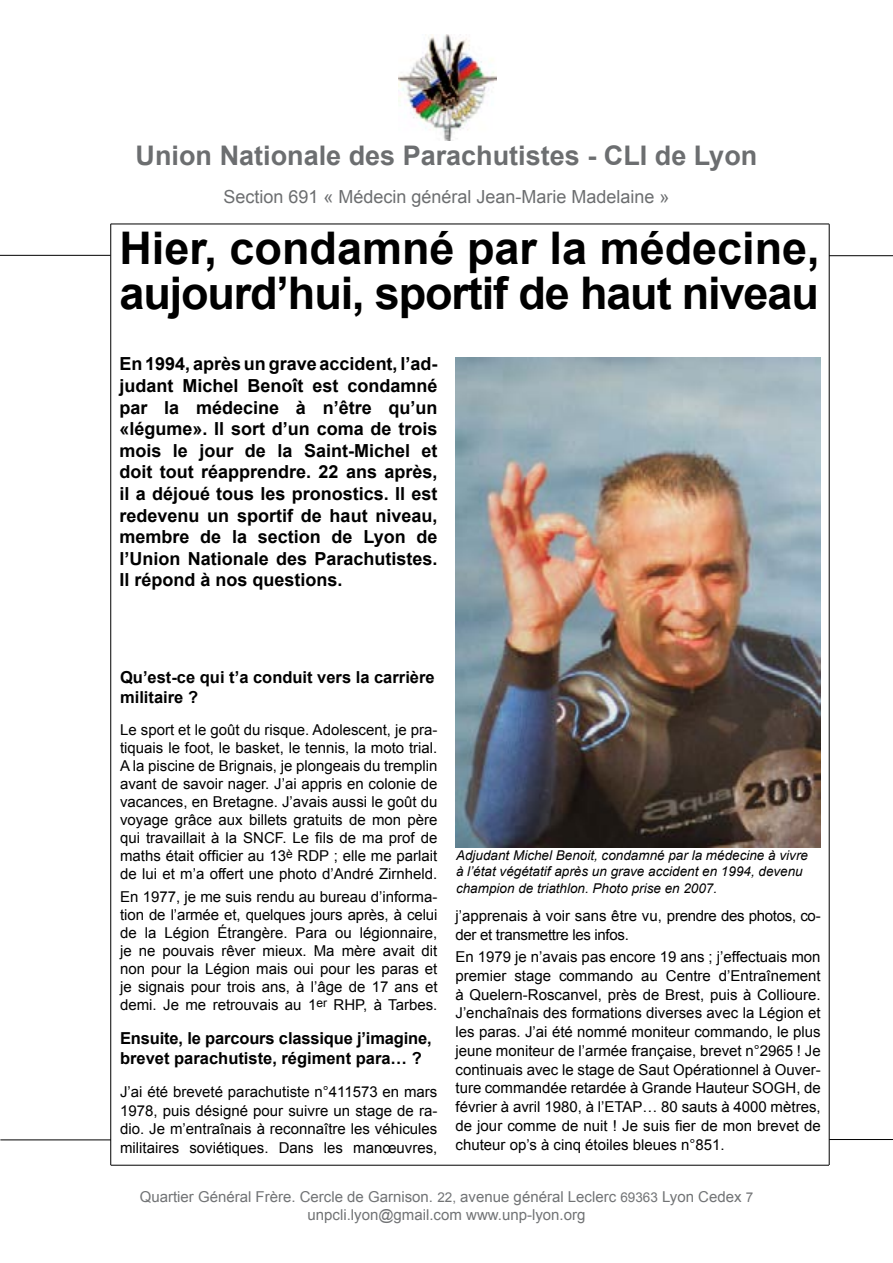
<style>
.page{position:relative;width:893px;height:1263px;background:#fff}
.page>*{position:absolute;margin:0;border:0;box-sizing:border-box;transform-origin:0 0}
.t1{font:700 45px/45px "Arial";letter-spacing:-.025em;color:#000}
.t2{font:700 27px "Arial";color:#6c6e70}
.t3{font:700 18px/21.6px "Arial";color:#000;text-align:justify}
.t4{font:18px "Arial";color:#6c6e70}
.t5{font:700 16.5px/19.8px "Arial";color:#000}
.t6{font:15px/18px "Arial";color:#000;text-align:justify}
.t7{font:15px/18px "Arial";color:#717375;text-align:center}
.t8{font:15px/18.8px "Arial";letter-spacing:-.02em;color:#000}
.t9{font:italic 13.5px/16.2px "Arial";color:#000}
.s1{font-size:13.5px}
</style>
<div class="page">
<img style="left:399px;top:34px;width:98px;height:106px">
<hr style="left:0;top:255px;width:111px;height:1px;background:#000">
<hr style="left:0;top:1140px;width:111px;height:1px;background:#000">
<hr style="left:111px;top:224px;width:718px;height:1px;background:#000">
<hr style="left:110px;top:224px;width:1px;height:941px;background:#000">
<hr style="left:111px;top:1165px;width:718px;height:1px;background:#000">
<hr style="left:829px;top:224px;width:1px;height:941px;background:#000">
<hr style="left:829px;top:255px;width:64px;height:1px;background:#000">
<hr style="left:829px;top:1139px;width:64px;height:1px;background:#000">
<img style="left:455px;top:357px;width:365px;height:490px">
<h2 class="t2" style="left:136px;top:138px;width:623px">Union Nationale des Parachutistes - CLI de Lyon</h2>
<p class="t4" style="left:223px;top:185px;width:448px">Section 691 « Médecin général Jean-Marie Madelaine »</p>
<h1 class="t1" style="left:119px;top:227px;width:702px">Hier, condamné par la médecine, aujourd’hui, sportif de haut niveau</h1>
<p class="t3" style="left:119px;top:354px;width:320px">En 1994, après un grave accident, l’ad&shy;judant Michel Benoît est condamné par la médecine à n’être qu’un «légume». Il sort d’un coma de trois mois le jour de la Saint-Michel et doit tout réapprendre. 22 ans après, il a déjoué tous les pronostics. Il est redevenu un sportif de haut niveau, membre de la section de Lyon de l’Union Nationale des Parachutistes.<br>Il répond à nos questions.</p>
<p class="t5" style="left:120px;top:668px;width:316px">Qu’est-ce qui t’a conduit vers la carrière militaire ?</p>
<p class="t6" style="left:120px;top:721px;width:319px">Le sport et le goût du risque. Adolescent, je pra&shy;tiquais le foot, le basket, le tennis, la moto trial.<br>A la piscine de Brignais, je plongeais du tremplin avant de savoir nager. J’ai appris en colonie de vacances, en Bretagne. J’avais aussi le goût du voyage grâce aux billets gratuits de mon père qui travaillait à la SNCF. Le fils de ma prof de maths était officier au 13<sup>è</sup> RDP ; elle me parlait de lui et m’a offert une photo d’André Zirnheld.</p>
<p class="t6" style="left:120px;top:887px;width:319px">En 1977, je me suis rendu au bureau d’informa&shy;tion de l’armée et, quelques jours après, à celui de la Légion Étrangère. Para ou légionnaire, je ne pouvais rêver mieux. Ma mère avait dit non pour la Légion mais oui pour les paras et je signais pour trois ans, à l’âge de 17 ans et demi. Je me retrouvais au 1<sup>er</sup> RHP, à Tarbes.</p>
<p class="t5" style="left:120px;top:1029px;width:313px">Ensuite, le parcours classique j’imagine, brevet parachutiste, régiment para… ?</p>
<p class="t6" style="left:120px;top:1082px;width:319px;line-height:18.8px">J’ai été breveté parachutiste n°411573 en mars 1978, puis désigné pour suivre un stage de ra&shy;dio. Je m’entraînais à reconnaître les véhicules militaires soviétiques. Dans les manœuvres,</p>
<p class="t9" style="left:456px;top:848px;width:353px">Adjudant Michel Benoit, condamné par la médecine à vivre à l’état végétatif après un grave accident en 1994, devenu champion de triathlon. Photo prise en 2007.</p>
<p class="t8" style="left:455px;top:906px;width:367px">j’apprenais à voir sans être vu, prendre des photos, co&shy;der et transmettre les infos.</p>
<p class="t6" style="left:455px;top:948px;width:367px;line-height:18.8px">En 1979 je n’avais pas encore 19 ans ; j’effectuais mon premier stage commando au Centre d’Entraînement à Quelern-Roscanvel, près de Brest, puis à Collioure.<br>J’enchaînais des formations diverses avec la Légion et les paras. J’ai été nommé moniteur commando, le plus jeune moniteur de l’armée française, brevet n°2965 ! Je continuais avec le stage de Saut Opérationnel à Ouver&shy;ture commandée retardée à Grande Hauteur SOGH, de février à avril 1980, à l’ETAP… 80 sauts à 4000 mètres, de jour comme de nuit ! Je suis fier de mon brevet de chuteur op’s à cinq étoiles bleues n°851.</p>
<p class="t7" style="left:140px;top:1187px;width:615px">Quartier Général Frère. Cercle de Garnison. <span class="s1">22,</span> avenue général Leclerc <span class="s1">69363</span> Lyon Cedex <span class="s1">7 </span>unpcli.lyon@gmail.com www.unp-lyon.org</p>
</div>
